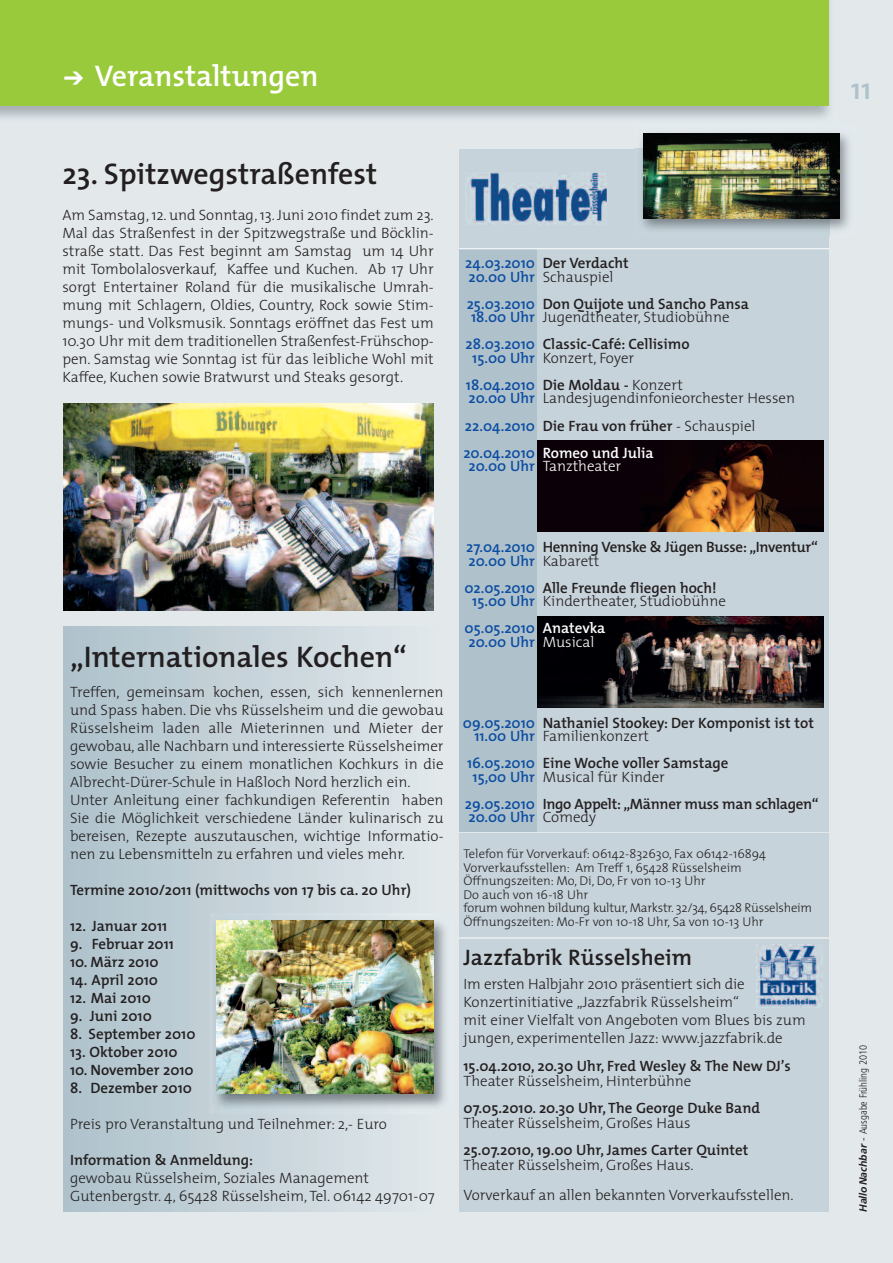
<style>
.page{position:relative;width:893px;height:1263px;background:#e3e8eb}
.page>*{position:absolute;margin:0;border:0;box-sizing:border-box;transform-origin:0 0}
.t1{font:600 30px "T Mix";color:#231f20}
.t2{font:600 30px "T Mix";color:#fff}
.t3{font:600 30px "T Mix";color:#afc2cc}
.t4{font:600 22.5px "T Mix";color:#231f20}
.t5{font:300 15px/18px "T Mix";color:#231f20}
.t6{font:600 15px "T Mix";color:#231f20}
.t7{font:600 15px/13.5px "T Mix";color:#0d4da1}
.t8{font:600 15px "T Mix";letter-spacing:-.02em;color:#231f20}
.t9{font:300 15px "T Mix";color:#fff}
.t10{font:600 15px "T Mix";color:#fff}
.t11{font:300 12.75px/13.5px "T Mix";color:#231f20}
.t12{font:300 condensed 10.5px "Frutiger LT Std";color:#231f20}
.s1{font-weight:600}
.s2{font-weight:600;color:#fff}
.s3{font-weight:700;font-style:italic;font-stretch:normal}
.s4{font-stretch:normal}
</style>
<div class="page">
<div style="left:0;top:0;width:829px;height:106px;background:#99ca3b"></div>
<div style="left:459px;top:149px;width:370px;height:682px;background:#c7d3db"></div>
<div style="left:459px;top:940px;width:370px;height:272px;background:#c7d3db"></div>
<div style="left:459px;top:833px;width:370px;height:104px;background:#c7d3db"></div>
<div style="left:459px;top:249px;width:78px;height:583px;background:#afc2cc"></div>
<img style="left:468px;top:172px;width:138px;height:53px">
<img style="left:635px;top:133px;width:215px;height:103px">
<img style="left:643px;top:134px;width:196px;height:85px">
<hr style="left:459px;top:248px;width:370px;height:1px;background:#fff">
<div style="left:64px;top:626px;width:370px;height:586px;background:linear-gradient(to right,#aec1cb,#e0e7ea)"></div>
<img style="left:64px;top:403px;width:370px;height:208px">
<img style="left:210px;top:913px;width:236px;height:200px">
<img style="left:217px;top:920px;width:217px;height:174px">
<img style="left:757px;top:944px;width:65px;height:64px">
<img style="left:537px;top:440px;width:286px;height:92px">
<img style="left:537px;top:616px;width:286px;height:92px">
<h1 class="t2" style="left:95px;top:66px;width:225px">Veranstaltungen</h1>
<h1 class="t1" style="left:62px;top:164px;width:316px">23. Spitzwegstraßenfest</h1>
<p class="t5" style="left:62px;top:208px;width:373px;text-align:justify">Am Samstag,12. und Sonntag,13.Juni 2010 findet zum 23.<br>Mal das Straßenfest in der Spitzwegstraße und Böcklin&shy;straße statt. Das Fest beginnt am Samstag um 14 Uhr mit Tombolalosverkauf, Kaffee und Kuchen. Ab 17 Uhr sorgt Entertainer Roland für die musikalische Umrah&shy;mung mit Schlagern, Oldies, Country, Rock sowie Stim&shy;mungs- und Volksmusik. Sonntags eröffnet das Fest um 10.30 Uhr mit dem traditionellen Straßenfest-Frühschop&shy;pen. Samstag wie Sonntag ist für das leibliche Wohl mit Kaffee, Kuchen sowie Bratwurst und Steaks gesorgt.</p>
<p class="t6" style="left:543px;top:258px;width:88px">Der Verdacht</p>
<p class="t5" style="left:543px;top:270px;width:72px">Schauspiel</p>
<p class="t6" style="left:543px;top:299px;width:208px">Don Quijote und Sancho Pansa</p>
<p class="t5" style="left:543px;top:310px;width:188px">Jugendtheater, Studiobühne</p>
<p class="t6" style="left:543px;top:339px;width:148px">Classic-Café: Cellisimo</p>
<p class="t5" style="left:543px;top:346px;width:142px;line-height:27px">Konzert, Foyer<br><span class="s1">Die Moldau -</span> Konzert</p>
<p class="t5" style="left:543px;top:387px;width:254px;line-height:27px">Landesjugendinfonieorchester Hessen<br><span class="s1">Die Frau von früher</span> - Schauspiel<br><span class="s2">Romeo und Julia</span></p>
<p class="t9" style="left:543px;top:461px;width:80px">Tanztheater</p>
<p class="t7" style="left:465px;top:258px;width:71px">24.03.2010<br>20.00 Uhr</p>
<p class="t7" style="left:467px;top:299px;width:70px">25.03.2010<br>18.00 Uhr</p>
<p class="t7" style="left:466px;top:339px;width:71px;text-align:center">28.03.2010<br>15.00 Uhr</p>
<p class="t7" style="left:466px;top:380px;width:71px">18.04.2010<br>20.00 Uhr</p>
<p class="t7" style="left:463px;top:414px;width:73px;line-height:27px">22.04.2010<br>20.04.2010</p>
<p class="t7" style="left:469px;top:461px;width:68px">20.00 Uhr</p>
<h1 class="t1" style="left:70px;top:646px;width:338px">„Internationales Kochen“</h1>
<p class="t5" style="left:70px;top:684px;width:375px">Treffen, gemeinsam kochen, essen, sich kennenlernen und Spass haben. Die vhs Rüsselsheim und die gewobau Rüsselsheim laden alle Mieterinnen und Mieter der gewobau, alle Nachbarn und interessierte Rüsselsheimer sowie Besucher zu einem monatlichen Kochkurs in die Albrecht-Dürer-Schule in Haßloch Nord herzlich ein.<br>Unter Anleitung einer fachkundigen Referentin haben Sie die Möglichkeit verschiedene Länder kulinarisch zu bereisen, Rezepte auszutauschen, wichtige Informatio&shy;nen zu Lebensmitteln zu erfahren und vieles mehr.</p>
<p class="t6" style="left:70px;top:885px;width:342px">Termine 2010/2011 (mittwochs von 17 bis ca. 20 Uhr)</p>
<p class="t6" style="left:70px;top:921px;width:99px">12. Januar 2011</p>
<p class="t6" style="left:70px;top:939px;width:105px">9. Februar 2011</p>
<p class="t6" style="left:70px;top:957px;width:90px">10. März 2010</p>
<p class="t6" style="left:70px;top:975px;width:90px">14. April 2010</p>
<p class="t6" style="left:70px;top:993px;width:82px">12. Mai 2010</p>
<p class="t6" style="left:70px;top:1011px;width:83px">9. Juni 2010</p>
<p class="t6" style="left:70px;top:1029px;width:127px">8. September 2010</p>
<p class="t6" style="left:70px;top:1047px;width:109px">13. Oktober 2010</p>
<p class="t6" style="left:70px;top:1065px;width:125px">10. November 2010</p>
<p class="t6" style="left:70px;top:1083px;width:123px">8. Dezember 2010</p>
<p class="t5" style="left:70px;top:1116px;width:318px">Preis pro Veranstaltung und Teilnehmer: 2,- Euro</p>
<p class="t6" style="left:70px;top:1155px;width:185px">Information &amp; Anmeldung:</p>
<p class="t5" style="left:70px;top:1170px;width:366px">gewobau Rüsselsheim, Soziales Management<br>Gutenbergstr. 4, 65428 Rüsselsheim, Tel. 06142 49701-07</p>
<p class="t8" style="left:543px;top:542px;width:277px">Henning Venske &amp; Jügen Busse: „Inventur“</p>
<p class="t5" style="left:543px;top:553px;width:58px">Kabarett</p>
<p class="t6" style="left:543px;top:582px;width:175px">Alle Freunde fliegen hoch!</p>
<p class="t5" style="left:543px;top:594px;width:185px">Kindertheater, Studiobühne</p>
<p class="t10" style="left:543px;top:623px;width:64px">Anatevka</p>
<p class="t9" style="left:543px;top:636px;width:53px">Musical</p>
<p class="t7" style="left:466px;top:542px;width:70px">27.04.2010<br>20.00 Uhr</p>
<p class="t7" style="left:464px;top:582px;width:72px;text-align:center">02.05.2010<br>15.00 Uhr</p>
<p class="t7" style="left:464px;top:623px;width:72px">05.05.2010<br>20.00 Uhr</p>
<p class="t7" style="left:463px;top:717px;width:74px;text-align:right">09.05.2010<br>11.00 Uhr</p>
<p class="t7" style="left:467px;top:758px;width:70px;text-align:center">16.05.2010<br>15,00 Uhr</p>
<p class="t7" style="left:465px;top:798px;width:72px">29.05.2010<br>20.00 Uhr</p>
<p class="t6" style="left:543px;top:717px;width:273px">Nathaniel Stookey: Der Komponist ist tot</p>
<p class="t5" style="left:543px;top:729px;width:108px">Familienkonzert</p>
<p class="t6" style="left:543px;top:758px;width:187px">Eine Woche voller Samstage</p>
<p class="t5" style="left:543px;top:769px;width:124px">Musical für Kinder</p>
<p class="t8" style="left:543px;top:798px;width:278px">Ingo Appelt: „Männer muss man schlagen“</p>
<p class="t5" style="left:543px;top:810px;width:55px">Comedy</p>
<p class="t11" style="left:463px;top:849px;width:350px">Telefon für Vorverkauf: 06142-832630, Fax 06142-16894<br>Vorverkaufsstellen: Am Treff 1, 65428 Rüsselsheim Öffnungszeiten: Mo, Di, Do, Fr von 10-13 Uhr<br>Do auch von 16-18 Uhr<br>forum wohnen bildung kultur, Markstr. 32/34, 65428 Rüsselsheim Öffnungszeiten: Mo-Fr von 10-18 Uhr, Sa von 10-13 Uhr</p>
<h2 class="t4" style="left:463px;top:950px;width:230px">Jazzfabrik Rüsselsheim</h2>
<p class="t5" style="left:463px;top:977px;width:344px">Im ersten Halbjahr 2010 präsentiert sich die Konzertinitiative „Jazzfabrik Rüsselsheim“<br>mit einer Vielfalt von Angeboten vom Blues bis zum jungen, experimentellen Jazz: www.jazzfabrik.de</p>
<p class="t6" style="left:463px;top:1061px;width:329px">15.04.2010, 20.30 Uhr, Fred Wesley &amp; The New DJ’s</p>
<p class="t5" style="left:463px;top:1074px;width:229px">Theater Rüsselsheim, Hinterbühne</p>
<p class="t6" style="left:463px;top:1103px;width:298px">07.05.2010. 20.30 Uhr, The George Duke Band</p>
<p class="t5" style="left:463px;top:1116px;width:229px">Theater Rüsselsheim, Großes Haus</p>
<p class="t6" style="left:463px;top:1145px;width:286px">25.07.2010, 19.00 Uhr, James Carter Quintet</p>
<p class="t5" style="left:463px;top:1152px;width:332px;line-height:30px">Theater Rüsselsheim, Großes Haus.<br>Vorverkauf an allen bekannten Vorverkaufsstellen.</p>
<h1 class="t3" style="left:851px;top:79px;width:22px">11</h1>
<p class="t12" style="left:859px;top:1212px;width:169px;rotate:-90deg"><span class="s3">HalloNachbar</span> <span class="s4">-</span> Ausgabe Frühling 2010</p>
</div>
